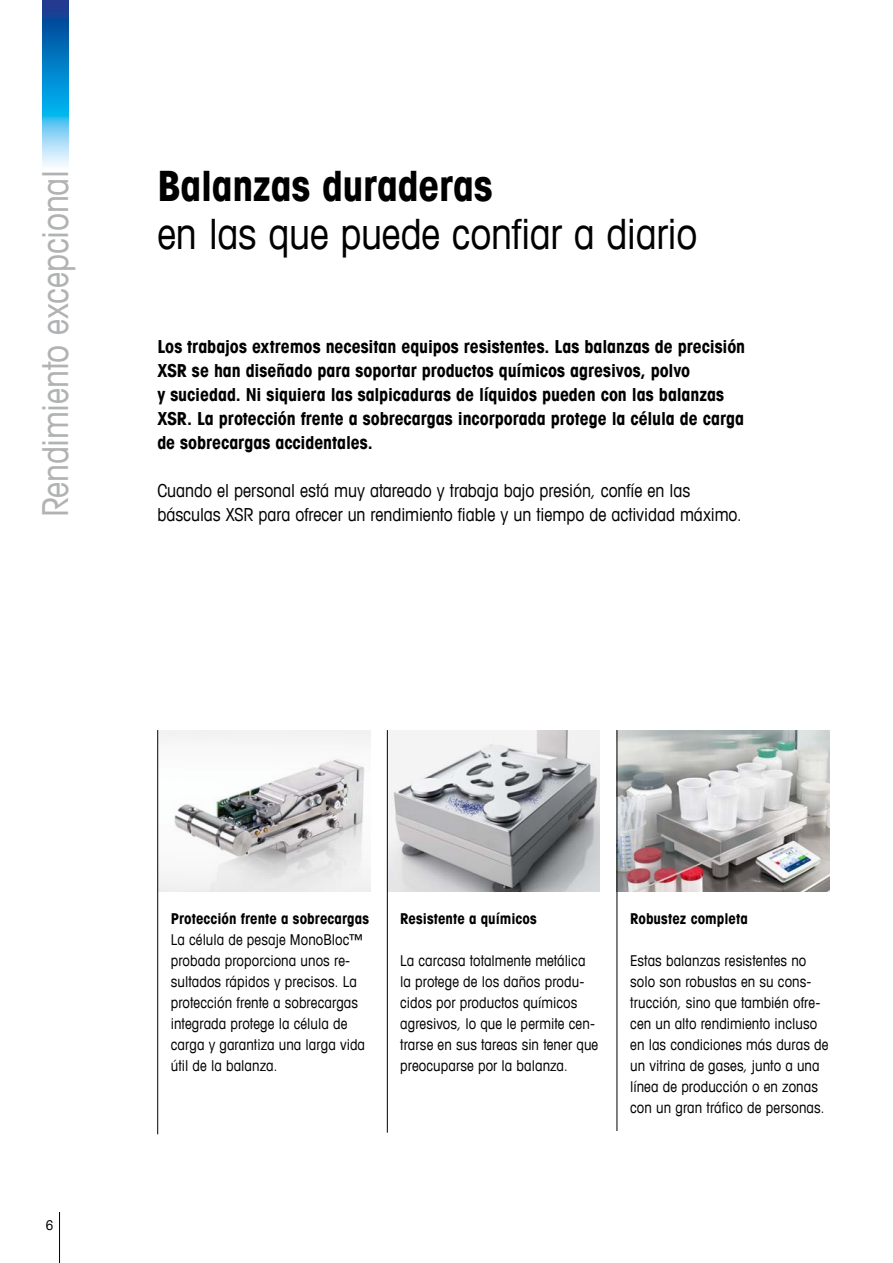
<style>
.page{position:relative;width:893px;height:1263px;background:#fff}
.page>*{position:absolute;margin:0;border:0;box-sizing:border-box;transform-origin:0 0}
.t1{font:condensed 42px "Avant Garde Com";letter-spacing:-.01em;color:#000}
.t2{font:700 condensed 42px "Avant Garde Com";letter-spacing:-.01em;color:#000}
.t3{font:condensed 36px "Avant Garde Com";letter-spacing:-.01em;color:#b1b2b3}
.t4{font:700 condensed 18px/24px "Avant Garde Com";letter-spacing:-.005em;color:#000}
.t5{font:condensed 18px/24px "Avant Garde Com";color:#000}
.t6{font:condensed 15px/21px "Avant Garde Com";letter-spacing:.005em;color:#000}
.t7{font:700 condensed 15px "Avant Garde Com";letter-spacing:.005em;color:#000}
.t8{font:condensed 13.5px "Avant Garde Com";color:#000}
</style>
<div class="page">
<hr style="left:59px;top:1212px;width:1px;height:51px;background:#000">
<img style="left:43px;top:0;width:25px;height:166px">
<img style="left:618px;top:730px;width:211px;height:161px">
<img style="left:388px;top:730px;width:212px;height:161px">
<img style="left:158px;top:730px;width:213px;height:161px">
<hr style="left:387px;top:730px;width:1px;height:403px;background:#000">
<hr style="left:617px;top:730px;width:1px;height:401px;background:#000">
<hr style="left:157px;top:730px;width:1px;height:404px;background:#000">
<h2 class="t3" style="left:33px;top:517px;width:349px;rotate:-90deg">Rendimiento excepcional</h2>
<h1 class="t2" style="left:157px;top:158px;width:337px">Balanzas duraderas</h1>
<h1 class="t1" style="left:157px;top:207px;width:542px">en las que puede confiar a diario</h1>
<p class="t4" style="left:157px;top:334px;width:589px">Los trabajos extremos necesitan equipos resistentes. Las balanzas de precisión XSR se han diseñado para soportar productos químicos agresivos, polvo<br>y suciedad. Ni siquiera las salpicaduras de líquidos pueden con las balanzas XSR. La protección frente a sobrecargas incorporada protege la célula de carga de sobrecargas accidentales.</p>
<p class="t5" style="left:157px;top:478px;width:586px">Cuando el personal está muy atareado y trabaja bajo presión, confíe en las básculas XSR para ofrecer un rendimiento fiable y un tiempo de actividad máximo.</p>
<p class="t8" style="left:46px;top:1217px;width:9px">6</p>
<p class="t7" style="left:171px;top:908px;width:200px">Protección frente a sobrecargas</p>
<p class="t6" style="left:171px;top:928px;width:196px">La célula de pesaje MonoBloc™ probada proporciona unos re&shy;sultados rápidos y precisos. La protección frente a sobrecargas integrada protege la célula de carga y garantiza una larga vida útil de la balanza.</p>
<p class="t7" style="left:400px;top:908px;width:138px">Resistente a químicos</p>
<p class="t6" style="left:400px;top:949px;width:200px">La carcasa totalmente metálica la protege de los daños produ&shy;cidos por productos químicos agresivos, lo que le permite cen&shy;trarse en sus tareas sin tener que preocuparse por la balanza.</p>
<p class="t7" style="left:630px;top:908px;width:119px">Robustez completa</p>
<p class="t6" style="left:630px;top:949px;width:200px">Estas balanzas resistentes no solo son robustas en su cons&shy;trucción, sino que también ofre&shy;cen un alto rendimiento incluso en las condiciones más duras de un vitrina de gases, junto a una línea de producción o en zonas con un gran tráfico de personas.</p>
</div>
